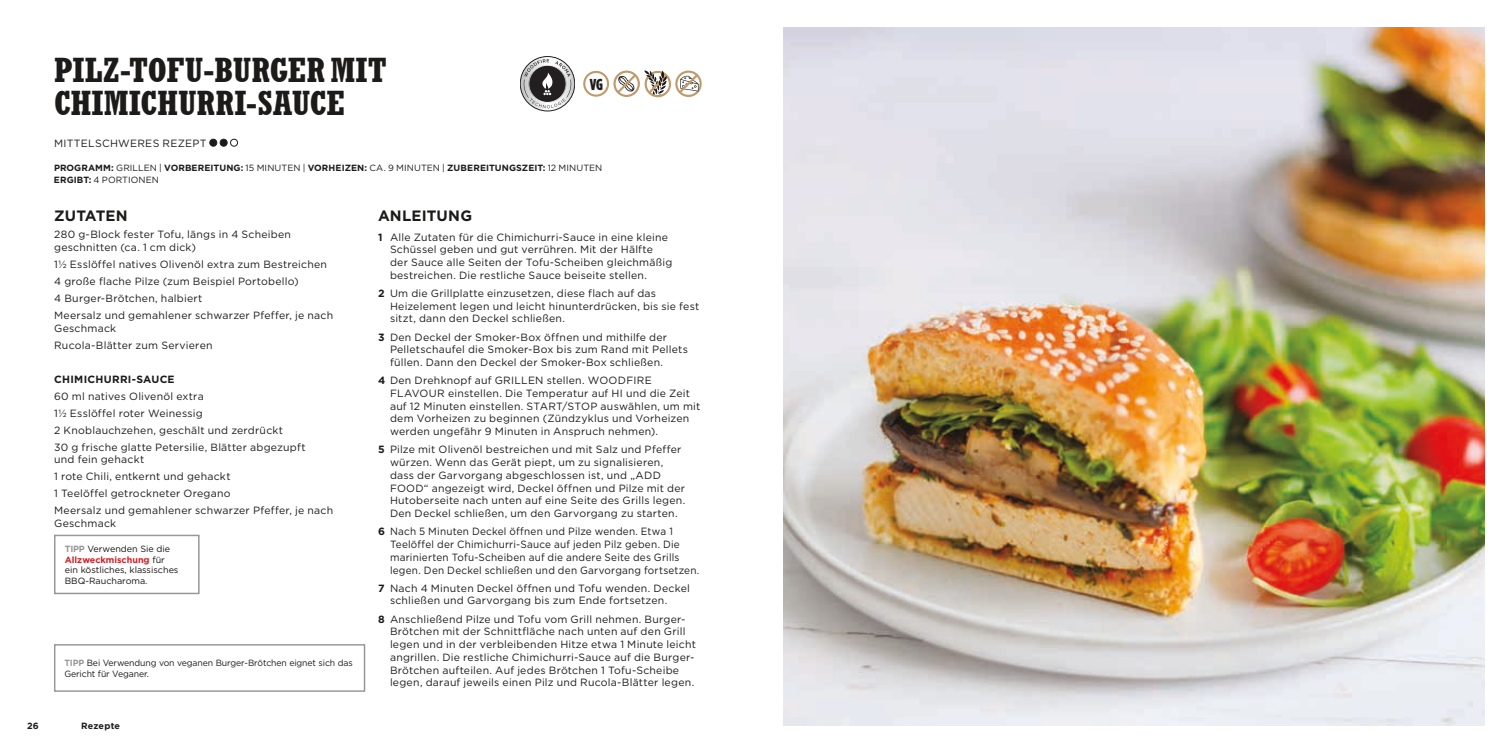
<style>
.page{position:relative;width:1512px;height:756px;background:#fff}
.page>*{position:absolute;margin:0;border:0;box-sizing:border-box;transform-origin:0 0}
.t1{font:700 condensed 33px/33px "Rockwell Nova";letter-spacing:.005em;color:#1c1b1a}
.t2{font:900 15.75px "Gotham Condensed";color:#1c1b1a}
.t3{font:700 15px "Gotham";letter-spacing:.01em;color:#1c1b1a}
.t4{font:10.5px/12.8px "Gotham";letter-spacing:.02em;color:#1c1b1a}
.t5{font:10.5px/12.8px "Gotham";letter-spacing:.02em;color:#1c1b1a;scale:.95 1}
.t6{font:700 10.5px "Gotham";letter-spacing:.03em;color:#1c1b1a}
.t7{font:700 9px/12px "Gotham";letter-spacing:.01em;color:#1c1b1a}
.t8{font:9px/10.5px "Gotham";color:#131110}
.t9{font:9px/10.5px "Gotham";letter-spacing:-.01em;color:#1c1b1a}
.s1{font-weight:400}
.s2{font-weight:700;color:#969898}
.s3{font-weight:700;color:#d02128}
.s4{font-weight:700}
</style>
<div class="page">
<img style="left:783px;top:27px;width:702px;height:698px">
<div style="left:210px;top:139px;width:7px;height:7px;background:#1c1b1a;border-radius:50%"></div>
<div style="left:209px;top:139px;width:8px;height:8px;border:1px solid #1c1b1a;border-radius:50%"></div>
<div style="left:220px;top:139px;width:7px;height:7px;background:#1c1b1a;border-radius:50%"></div>
<div style="left:220px;top:139px;width:8px;height:8px;border:1px solid #1c1b1a;border-radius:50%"></div>
<div style="left:230px;top:139px;width:8px;height:8px;border:1px solid #1c1b1a;border-radius:50%"></div>
<div style="left:54px;top:644px;width:311px;height:48px;border:1px solid #969898"></div>
<div style="left:54px;top:535px;width:146px;height:59px;border:2px solid #969898"></div>
<div style="left:675px;top:71px;width:27px;height:26px;border:2px solid #c09a6a;border-radius:50%"></div>
<svg style="left:677px;top:72px;width:23px;height:23px"></svg>
<div style="left:645px;top:71px;width:26px;height:26px;border:2px solid #c09a6a;border-radius:50%"></div>
<svg style="left:644px;top:70px;width:26px;height:26px"></svg>
<div style="left:613px;top:71px;width:27px;height:26px;border:2px solid #c09a6a;border-radius:50%"></div>
<svg style="left:615px;top:72px;width:23px;height:23px"></svg>
<div style="left:583px;top:71px;width:26px;height:26px;border:2px solid #c09a6a;border-radius:50%"></div>
<svg style="left:520px;top:57px;width:55px;height:54px"></svg>
<h1 class="t1" style="left:54px;top:53px;width:334px">PILZ-TOFU-BURGER MIT<br>CHIMICHURRI-SAUCE</h1>
<p class="t4" style="left:54px;top:136px;width:154px">MITTELSCHWERES REZEPT</p>
<h2 class="t2" style="left:590px;top:75px;width:15px">VG</h2>
<p class="t7" style="left:54px;top:161px;width:550px">PROGRAMM: <span class="s1">GRILLEN |</span> VORBEREITUNG: <span class="s1">15 MINUTEN |</span> VORHEIZEN: <span class="s1">CA. 9 MINUTEN |</span> ZUBEREITUNGSZEIT: <span class="s1">12 MINUTEN<br></span>ERGIBT: <span class="s1">4 PORTIONEN</span></p>
<h3 class="t3" style="left:54px;top:206px;width:75px">ZUTATEN</h3>
<p class="t4" style="left:54px;top:228px;width:238px">280 g-Block fester Tofu, längs in 4 Scheiben geschnitten (ca. 1 cm dick)</p>
<p class="t4" style="left:54px;top:255px;width:281px;line-height:17px">1½ Esslöffel natives Olivenöl extra zum Bestreichen 4 große flache Pilze (zum Beispiel Portobello)<br>4 Burger-Brötchen, halbiert<br>Meersalz und gemahlener schwarzer Pfeffer, je nach</p>
<p class="t4" style="left:54px;top:319px;width:160px;line-height:17px">Geschmack<br>Rucola-Blätter zum Servieren</p>
<p class="t6" style="left:54px;top:372px;width:122px">CHIMICHURRI-SAUCE</p>
<p class="t4" style="left:54px;top:387px;width:253px;line-height:17px">60 ml natives Olivenöl extra<br>1½ Esslöffel roter Weinessig<br>2 Knoblauchzehen, geschält und zerdrückt<br>30 g frische glatte Petersilie, Blätter abgezupft</p>
<p class="t4" style="left:54px;top:451px;width:281px;line-height:17px">und fein gehackt<br>1 rote Chili, entkernt und gehackt<br>1 Teelöffel getrockneter Oregano<br>Meersalz und gemahlener schwarzer Pfeffer, je nach</p>
<p class="t4" style="left:54px;top:517px;width:64px">Geschmack</p>
<p class="t8" style="left:65px;top:544px;width:115px"><span class="s2">TIPP</span> Verwenden Sie die<br><span class="s3">Allzweckmischung</span> für ein köstliches, klassisches<br>BBQ-Raucharoma.</p>
<p class="t9" style="left:64px;top:658px;width:290px"><span class="s2">TIPP</span> Bei Verwendung von veganen Burger-Brötchen eignet sich das<br>Gericht für Veganer.</p>
<p class="t7" style="left:27px;top:720px;width:13px">26</p>
<p class="t7" style="left:81px;top:720px;width:41px">Rezepte</p>
<h3 class="t3" style="left:378px;top:206px;width:96px">ANLEITUNG</h3>
<p class="t4" style="left:390px;top:230px;width:284px;text-indent:-12px"><span class="s4">1</span> Alle Zutaten für die Chimichurri-Sauce in eine kleine Schüssel geben und gut verrühren. Mit der Hälfte der Sauce alle Seiten der Tofu-Scheiben gleichmäßig bestreichen. Die restliche Sauce beiseite stellen.</p>
<p class="t4" style="left:390px;top:287px;width:311px;text-indent:-12px"><span class="s4">2</span> Um die Grillplatte einzusetzen, diese flach auf das<br>Heizelement legen und leicht hinunterdrücken, bis sie fest sitzt, dann den Deckel schließen.</p>
<p class="t4" style="left:390px;top:330px;width:299px;text-indent:-12px"><span class="s4">3</span> Den Deckel der Smoker-Box öffnen und mithilfe der<br>Pelletschaufel die Smoker-Box bis zum Rand mit Pellets füllen. Dann den Deckel der Smoker-Box schließen.</p>
<p class="t4" style="left:390px;top:374px;width:312px;text-indent:-12px"><span class="s4">4</span> Den Drehknopf auf GRILLEN stellen. WOODFIRE FLAVOUR einstellen. Die Temperatur auf HI und die Zeit auf 12 Minuten einstellen. START/STOP auswählen, um mit dem Vorheizen zu beginnen (Zündzyklus und Vorheizen werden ungefähr 9 Minuten in Anspruch nehmen).</p>
<p class="t4" style="left:390px;top:443px;width:297px;text-indent:-12px"><span class="s4">5</span> Pilze mit Olivenöl bestreichen und mit Salz und Pfeffer würzen. Wenn das Gerät piept, um zu signalisieren, dass der Garvorgang abgeschlossen ist, und „ADD FOOD“ angezeigt wird, Deckel öffnen und Pilze mit der Hutoberseite nach unten auf eine Seite des Grills legen.<br>Den Deckel schließen, um den Garvorgang zu starten.</p>
<p class="t5" style="left:390px;top:525px;width:327px;text-indent:-12px"><span class="s4">6</span> Nach 5 Minuten Deckel öffnen und Pilze wenden. Etwa 1<br>Teelöffel der Chimichurri-Sauce auf jeden Pilz geben. Die marinierten Tofu-Scheiben auf die andere Seite des Grills legen. Den Deckel schließen und den Garvorgang fortsetzen.</p>
<p class="t4" style="left:390px;top:581px;width:301px;text-indent:-12px"><span class="s4">7</span> Nach 4 Minuten Deckel öffnen und Tofu wenden. Deckel schließen und Garvorgang bis zum Ende fortsetzen.</p>
<p class="t4" style="left:390px;top:612px;width:307px;text-indent:-12px"><span class="s4">8</span> Anschließend Pilze und Tofu vom Grill nehmen. Burger-Brötchen mit der Schnittfläche nach unten auf den Grill legen und in der verbleibenden Hitze etwa 1 Minute leicht angrillen. Die restliche Chimichurri-Sauce auf die Burger-Brötchen aufteilen. Auf jedes Brötchen 1 Tofu-Scheibe legen, darauf jeweils einen Pilz und Rucola-Blätter legen.</p>
</div>
